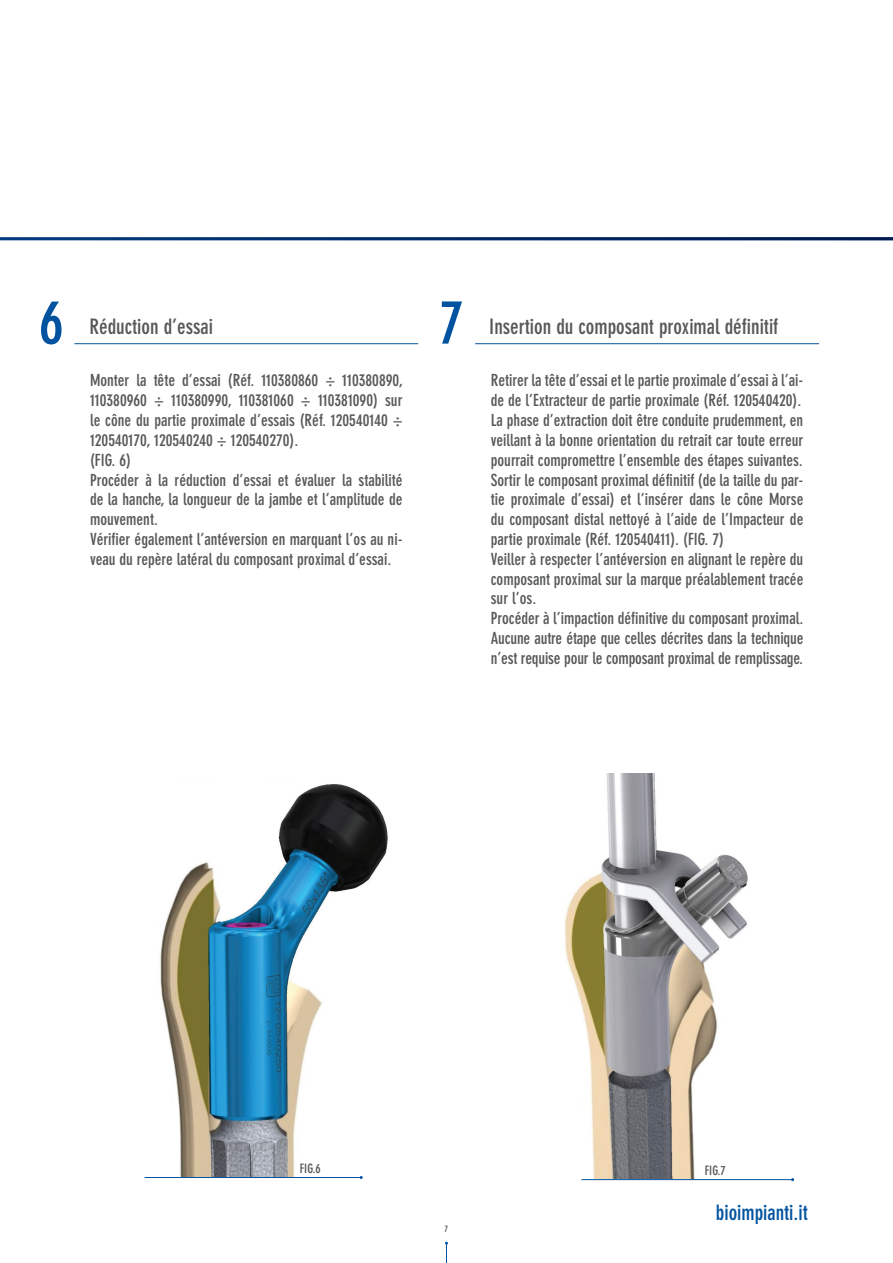
<style>
.page{position:relative;width:893px;height:1263px;background:#fff}
.page>*{position:absolute;margin:0;border:0;box-sizing:border-box;transform-origin:0 0}
.t1{font:700 condensed 60px "DIN Neuzeit Grotesk";color:#0153a0}
.t2{font:700 condensed 21px "DIN Neuzeit Grotesk";color:#57585a}
.t3{font:700 condensed 21px "DIN Neuzeit Grotesk";color:#0153a0}
.t4{font:700 condensed 16.5px/19.8px "DIN Neuzeit Grotesk";color:#57585a}
.t5{font:700 condensed 12.75px "DIN Neuzeit Grotesk";color:#57585a}
.t6{font:700 condensed 9px "DIN Neuzeit Grotesk";color:#57585a}
</style>
<div class="page">
<svg style="left:445px;top:1242px;width:3px;height:21px"></svg>
<hr style="left:475px;top:343px;width:344px;height:1px;background:#0153a0">
<hr style="left:74px;top:343px;width:344px;height:1px;background:#0153a0">
<hr style="left:0;top:237px;width:893px;height:3px;background:#00184c">
<img style="left:160px;top:784px;width:228px;height:392px">
<img style="left:564px;top:774px;width:184px;height:405px">
<hr style="left:581px;top:1179px;width:212px;height:1px;background:#0153a0">
<hr style="left:145px;top:1177px;width:216px;height:1px;background:#0153a0">
<h1 class="t1" style="left:39px;top:288px;width:26px">6</h1>
<p class="t2" style="left:89px;top:314px;width:125px">Réduction d’essai</p>
<p class="t4" style="left:90px;top:371px;width:315px">Monter la tête d’essai (Réf. 110380860 ÷ 110380890, 110380960 ÷ 110380990, 110381060 ÷ 110381090) sur le cône du partie proximale d’essais (Réf. 120540140 ÷ 120540170, 120540240 ÷ 120540270).<br>(FIG. 6)<br>Procéder à la réduction d’essai et évaluer la stabilité de la hanche, la longueur de la jambe et l’amplitude de mouvement.<br>Vérifier également l’antéversion en marquant l’os au ni&shy;veau du repère latéral du composant proximal d’essai.</p>
<h1 class="t1" style="left:439px;top:288px;width:26px">7</h1>
<p class="t2" style="left:489px;top:314px;width:291px">Insertion du composant proximal définitif</p>
<p class="t4" style="left:491px;top:371px;width:314px">Retirer la tête d’essai et le partie proximale d’essai à l’ai&shy;de de l’Extracteur de partie proximale (Réf. 120540420).<br>La phase d’extraction doit être conduite prudemment, en veillant à la bonne orientation du retrait car toute erreur pourrait compromettre l’ensemble des étapes suivantes.<br>Sortir le composant proximal définitif (de la taille du par&shy;tie proximale d’essai) et l’insérer dans le cône Morse du composant distal nettoyé à l’aide de l’Impacteur de partie proximale (Réf. 120540411). (FIG. 7)<br>Veiller à respecter l’antéversion en alignant le repère du composant proximal sur la marque préalablement tracée sur l’os.<br>Procéder à l’impaction définitive du composant proximal.<br>Aucune autre étape que celles décrites dans la technique n’est requise pour le composant proximal de remplissage.</p>
<p class="t5" style="left:300px;top:1161px;width:23px">FIG.6</p>
<p class="t5" style="left:705px;top:1163px;width:23px">FIG.7</p>
<p class="t6" style="left:445px;top:1224px;width:5px">7</p>
<p class="t3" style="left:716px;top:1201px;width:94px">bioimpianti.it</p>
</div>
